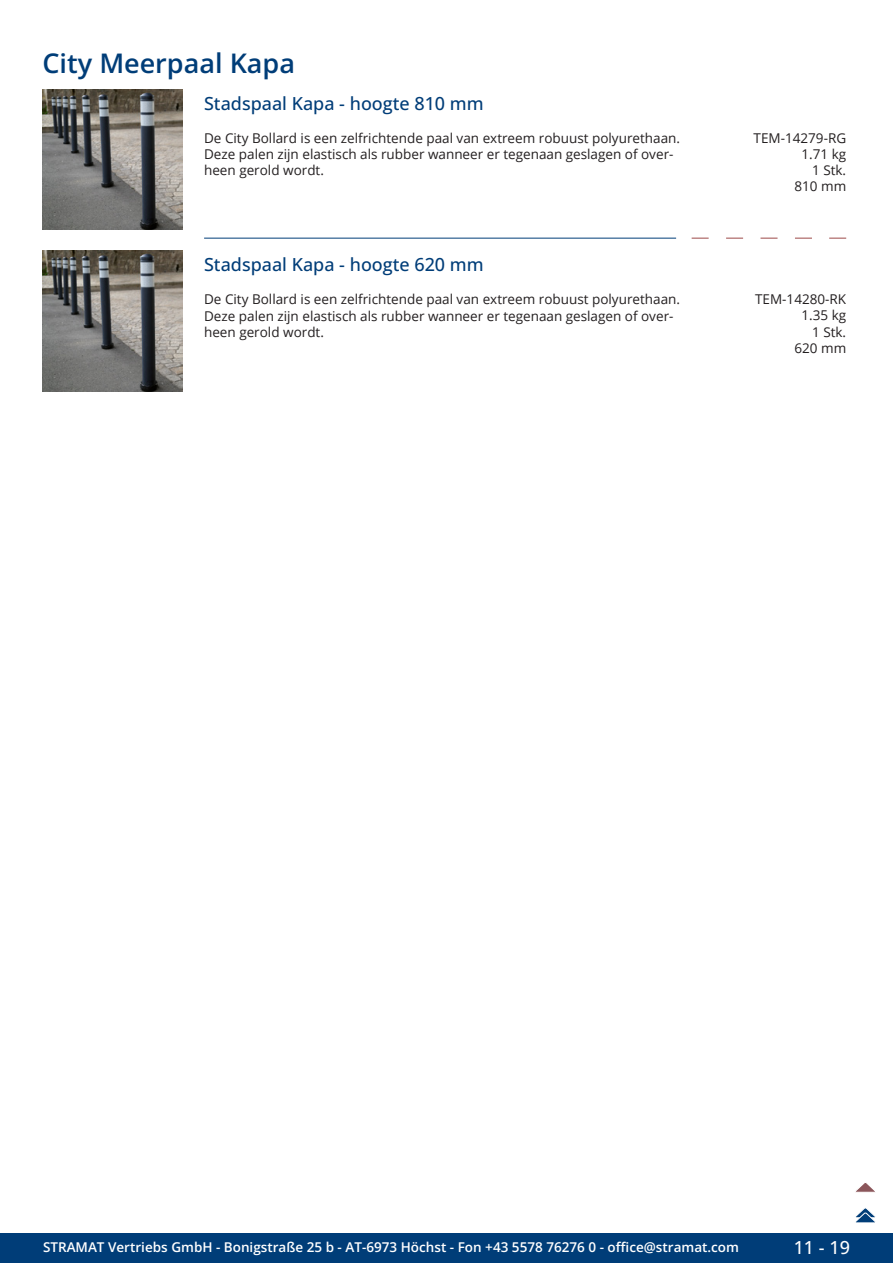
<style>
.page{position:relative;width:893px;height:1263px;background:#fff}
.page>*{position:absolute;margin:0;border:0;box-sizing:border-box;transform-origin:0 0}
.GruppeName{font:600 27px "Open Sans";color:#003d78}
.ArtikelName{font:500 18px "Open Sans";color:#003d78}
.t1{font:500 18px "Open Sans";color:#fff}
.Beschreibung{font:13.5px/16.2px "Open Sans";color:#231f20}
.t2{font:600 13.5px "Open Sans";color:#fff}
.ArtikelNummer{font:13.5px "Open Sans";color:#231f20}
</style>
<div class="page">
<div style="left:0;top:1233px;width:893px;height:30px;background:#003d78"></div>
<img style="left:43px;top:89px;width:140px;height:141px">
<img style="left:43px;top:251px;width:140px;height:140px">
<svg style="left:692px;top:238px;width:17px;height:1px"></svg>
<svg style="left:726px;top:238px;width:17px;height:1px"></svg>
<svg style="left:760px;top:238px;width:17px;height:1px"></svg>
<svg style="left:795px;top:238px;width:17px;height:1px"></svg>
<svg style="left:829px;top:238px;width:17px;height:1px"></svg>
<hr style="left:204px;top:238px;width:472px;height:1px;background:#003d78">
<svg style="left:856px;top:1183px;width:19px;height:9px"></svg>
<svg style="left:855px;top:1208px;width:21px;height:15px"></svg>
<p class="GruppeName" style="left:43px;top:44px;width:254px">City Meerpaal Kapa</p>
<p class="ArtikelName" style="left:204px;top:91px;width:281px">Stadspaal Kapa - hoogte 810 mm</p>
<p class="Beschreibung" style="left:204px;top:129px;width:477px">De City Bollard is een zelfrichtende paal van extreem robuust polyurethaan.<br>Deze palen zijn elastisch als rubber wanneer er tegenaan geslagen of over&shy;heen gerold wordt.</p>
<p class="ArtikelNummer" style="left:754px;top:128px;width:94px">TEM-14279-RG</p>
<p class="ArtikelNummer" style="left:801px;top:145px;width:46px">1.71 kg</p>
<p class="ArtikelNummer" style="left:812px;top:161px;width:36px">1 Stk.</p>
<p class="ArtikelNummer" style="left:794px;top:177px;width:53px">810 mm</p>
<p class="ArtikelName" style="left:204px;top:252px;width:281px">Stadspaal Kapa - hoogte 620 mm</p>
<p class="Beschreibung" style="left:204px;top:291px;width:477px">De City Bollard is een zelfrichtende paal van extreem robuust polyurethaan.<br>Deze palen zijn elastisch als rubber wanneer er tegenaan geslagen of over&shy;heen gerold wordt.</p>
<p class="ArtikelNummer" style="left:755px;top:290px;width:93px">TEM-14280-RK</p>
<p class="ArtikelNummer" style="left:801px;top:306px;width:46px">1.35 kg</p>
<p class="ArtikelNummer" style="left:812px;top:322px;width:36px">1 Stk.</p>
<p class="ArtikelNummer" style="left:794px;top:339px;width:53px">620 mm</p>
<p class="t2" style="left:43px;top:1238px;width:698px">STRAMAT Vertriebs GmbH - Bonigstraße 25 b - AT-6973 Höchst - Fon +43 5578 76276 0 - office@stramat.com</p>
<h2 class="t1" style="left:794px;top:1234px;width:58px">11 - 19</h2>
</div>
